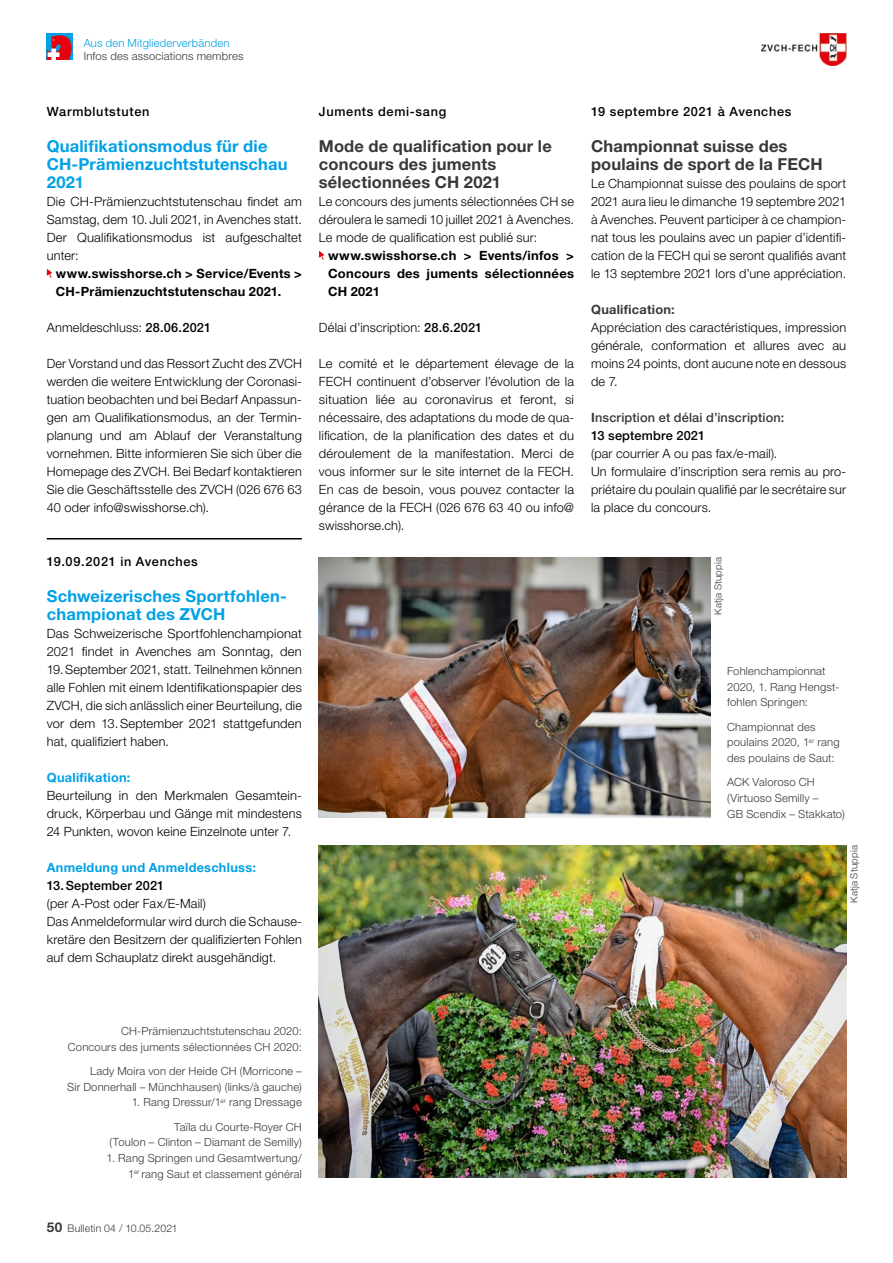
<style>
.page{position:relative;width:893px;height:1263px;background:#fff}
.page>*{position:absolute;margin:0;border:0;box-sizing:border-box;transform-origin:0 0}
.t1{font:700 16.5px/18px "Helvetica Neue LT Std";letter-spacing:.01em;color:#383937}
.t2{font:700 16.5px/18px "Helvetica Neue LT Std";letter-spacing:.01em;color:#00a1e5}
.t3{font:300 12.75px/18px "Helvetica Neue LT Std";letter-spacing:.01em;color:#000;text-align:justify}
.t4{font:700 12.75px/18px "Helvetica Neue LT Std";letter-spacing:.02em;color:#000}
.t5{font:500 12.75px "Helvetica Neue LT Std";letter-spacing:.05em;color:#000}
.t6{font:500 12.75px/18px "Helvetica Neue LT Std";letter-spacing:.015em;color:#383937}
.t7{font:700 12.75px "Helvetica Neue LT Std";letter-spacing:.02em;color:#00a1e5}
.t8{font:500 12.75px "Helvetica Neue LT Std";letter-spacing:.015em;color:#000}
.t9{font:700 12.75px "Helvetica Neue LT Std";letter-spacing:.02em;color:#383937}
.t10{font:300 11.25px/15.8px "Helvetica Neue LT Std";letter-spacing:.015em;color:#383937;text-align:right}
.t11{font:300 11.25px "Helvetica Neue LT Std";letter-spacing:.02em;color:#00a1e5}
.t12{font:300 10.5px "Helvetica Neue LT Std";letter-spacing:.015em;color:#383937}
.t13{font:300 9.75px "Helvetica Neue LT Std";letter-spacing:.02em;color:#383937}
.s1{font-weight:500}
.s2{font-weight:700}
.s3{color:#000}
.s4{font-weight:700;font-size:13.5px}
</style>
<div class="page">
<div style="left:47px;top:34px;width:26px;height:26px;background:#00a1e5"></div>
<svg style="left:47px;top:35px;width:25px;height:25px"></svg>
<img style="left:761px;top:34px;width:85px;height:31px">
<hr style="left:47px;top:538px;width:255px;height:1px;background:#000">
<svg style="left:47px;top:269px;width:5px;height:9px"></svg>
<svg style="left:319px;top:251px;width:5px;height:9px"></svg>
<img style="left:319px;top:845px;width:527px;height:333px">
<img style="left:319px;top:557px;width:391px;height:261px">
<p class="t11" style="left:84px;top:36px;width:147px">Aus den Mitgliederverbänden</p>
<p class="t10" style="left:84px;top:48px;width:161px">Infos des associations membres</p>
<p class="t5" style="left:47px;top:104px;width:104px">Warmblutstuten</p>
<p class="t2" style="left:47px;top:137px;width:242px">Qualifikationsmodus für die<br>CH-Prämienzuchtstutenschau<br>2021</p>
<p class="t3" style="left:47px;top:192px;width:257px">Die CH-Prämienzuchtstutenschau findet am Samstag, dem 10. Juli 2021, in Avenches statt.<br>Der Qualifikationsmodus ist aufgeschaltet unter:</p>
<p class="t4" style="left:56px;top:264px;width:248px">www.swisshorse.ch &gt; Service/Events &gt;<br>CH-Prämienzuchtstutenschau 2021.</p>
<p class="t3" style="left:47px;top:318px;width:166px">Anmeldeschluss: <span class="s1">28.06.2021</span></p>
<p class="t3" style="left:47px;top:354px;width:257px">Der Vorstand und das Ressort Zucht des ZVCH werden die weitere Entwicklung der Coronasi&shy;tuation beobachten und bei Bedarf Anpassun&shy;gen am Qualifikationsmodus, an der Termin&shy;planung und am Ablauf der Veranstaltung vornehmen. Bitte informieren Sie sich über die Homepage des ZVCH. Bei Bedarf kontaktieren Sie die Geschäftsstelle des ZVCH (026 676 63<br>40 oder info@swisshorse.ch).</p>
<p class="t5" style="left:47px;top:554px;width:153px">19.09.2021 in Avenches</p>
<p class="t2" style="left:47px;top:587px;width:241px">Schweizerisches Sportfohlen&shy;championat des ZVCH</p>
<p class="t3" style="left:47px;top:624px;width:257px">Das Schweizerische Sportfohlenchampionat 2021 findet in Avenches am Sonntag, den 19.September 2021, statt. Teilnehmen können alle Fohlen mit einem Identifikationspapier des ZVCH, die sich anlässlich einer Beurteilung, die vor dem 13.September 2021 stattgefunden hat, qualifiziert haben.</p>
<p class="t7" style="left:47px;top:769px;width:85px">Qualifikation:</p>
<p class="t3" style="left:47px;top:786px;width:257px">Beurteilung in den Merkmalen Gesamtein&shy;druck, Körperbau und Gänge mit mindestens 24 Punkten, wovon keine Einzelnote unter 7.</p>
<p class="t7" style="left:47px;top:859px;width:211px">Anmeldung und Anmeldeschluss:</p>
<p class="t8" style="left:47px;top:878px;width:119px">13.September 2021</p>
<p class="t3" style="left:47px;top:894px;width:257px;text-align:left">(per A-Post oder Fax/E-Mail)<br>Das Anmeldeformular wird durch die Schause&shy;kretäre den Besitzern der qualifizierten Fohlen auf dem Schauplatz direkt ausgehändigt.</p>
<p class="t5" style="left:319px;top:104px;width:129px">Juments demi-sang</p>
<p class="t1" style="left:319px;top:137px;width:234px">Mode de qualification pour le concours des juments sélectionnées CH 2021</p>
<p class="t3" style="left:319px;top:192px;width:257px">Le concours des juments sélectionnées CH se déroulera le samedi 10 juillet 2021 à Avenches.<br>Le mode de qualification est publié sur:</p>
<p class="t4" style="left:328px;top:246px;width:248px;text-align:justify">www.swisshorse.ch &gt; Events/infos &gt; Concours des juments sélectionnées CH 2021</p>
<p class="t3" style="left:319px;top:318px;width:165px">Délai d’inscription: <span class="s1">28.6.2021</span></p>
<p class="t3" style="left:319px;top:354px;width:257px">Le comité et le département élevage de la FECH continuent d’observer l’évolution de la situation liée au coronavirus et feront, si nécessaire, des adaptations du mode de qua&shy;lification, de la planification des dates et du déroulement de la manifestation. Merci de vous informer sur le site internet de la FECH.<br>En cas de besoin, vous pouvez contacter la gérance de la FECH (026 676 63 40 ou info@ swisshorse.ch).</p>
<p class="t5" style="left:591px;top:104px;width:202px">19 septembre 2021 à Avenches</p>
<p class="t1" style="left:591px;top:137px;width:233px">Championnat suisse des poulains de sport de la FECH</p>
<p class="t3" style="left:591px;top:174px;width:257px">Le Championnat suisse des poulains de sport 2021 aura lieu le dimanche 19 septembre 2021 à Avenches. Peuvent participer à ce champion&shy;nat tous les poulains avec un papier d’identifi&shy;cation de la FECH qui se seront qualifiés avant le 13 septembre 2021 lors d’une appréciation.</p>
<p class="t9" style="left:591px;top:301px;width:85px">Qualification:</p>
<p class="t3" style="left:591px;top:318px;width:257px">Appréciation des caractéristiques, impression générale, conformation et allures avec au moins 24 points, dont aucune note en dessous de 7.</p>
<p class="t6" style="left:591px;top:408px;width:195px"><span class="s2">I</span>nscription et délai d’inscription:<br><span class="s3">13 septembre 2021</span></p>
<p class="t3" style="left:591px;top:444px;width:257px;text-align:left">(par courrier A ou pas fax/e-mail).<br>Un formulaire d’inscription sera remis au pro&shy;priétaire du poulain qualifié par le secrétaire sur la place du concours.</p>
<p class="t13" style="left:712px;top:615px;width:59px;rotate:-90deg">Katja Stuppia</p>
<p class="t10" style="left:727px;top:663px;width:114px;text-align:left">Fohlenchampionnat<br>2020, 1. Rang Hengst&shy;fohlen Springen:</p>
<p class="t10" style="left:727px;top:718px;width:114px;text-align:left">Championnat des poulains 2020, 1<sup>er</sup> rang des poulains de Saut:</p>
<p class="t10" style="left:727px;top:774px;width:119px;text-align:left">ACK Valoroso CH (Virtuoso Semilly –<br>GB Scendix – Stakkato)</p>
<p class="t13" style="left:848px;top:903px;width:59px;rotate:-90deg">Katja Stuppia</p>
<p class="t10" style="left:68px;top:1023px;width:236px">CH-Prämienzuchtstutenschau 2020:<br>Concours des juments sélectionnées CH 2020:</p>
<p class="t10" style="left:67px;top:1063px;width:236px">Lady Moira von der Heide CH (Morricone –<br>Sir Donnerhall – Münchhausen) (links/à gauche)</p>
<p class="t10" style="left:132px;top:1090px;width:172px;line-height:24.3px">1. Rang Dressur/1<sup>er</sup> rang Dressage<br>Taïla du Courte-Royer CH</p>
<p class="t10" style="left:110px;top:1134px;width:194px">(Toulon – Clinton – Diamant de Semilly)</p>
<p class="t10" style="left:106px;top:1150px;width:197px">1. Rang Springen und Gesamtwertung/<br>1<sup>er</sup> rang Saut et classement général</p>
<p class="t12" style="left:47px;top:1222px;width:133px"><span class="s4">50</span> Bulletin 04 / 10.05.2021</p>
</div>
